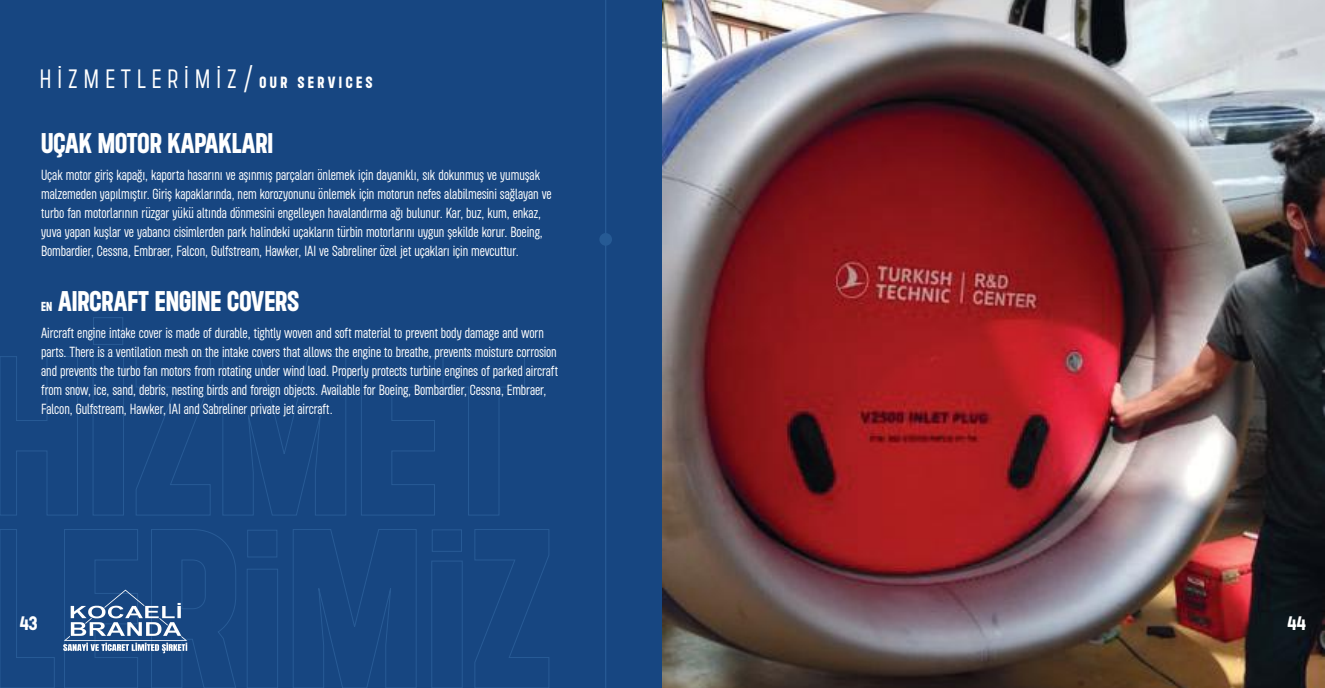
<style>
.page{position:relative;width:1325px;height:688px;background:#fff}
.page>*{position:absolute;margin:0;border:0;box-sizing:border-box;transform-origin:0 0}
.t1{font:700 30.62px "Roundkey";color:#fff}
.t2{font:300 28.61px "Roundkey";letter-spacing:.2em;color:#fff}
.t3{font:700 21px "Roundkey";color:#fff}
.t4{font:300 15.75px/18.9px "Roundkey";letter-spacing:-.01em;color:#fff}
.s1{font-weight:700;font-size:17.5px}
.s2{font-size:14px}
</style>
<div class="page">
<div style="left:0;top:0;width:662px;height:687px;background:#174681"></div>
<hr style="left:605px;top:0;width:1px;height:687px;background:#285b96">
<div style="left:599px;top:233px;width:13px;height:12px;background:#265a94;border-radius:50%"></div>
<svg style="left:0;top:356px;width:78px;height:159px"></svg>
<svg style="left:93px;top:317px;width:31px;height:198px"></svg>
<svg style="left:136px;top:356px;width:75px;height:159px"></svg>
<svg style="left:222px;top:356px;width:124px;height:159px"></svg>
<svg style="left:361px;top:356px;width:74px;height:159px"></svg>
<svg style="left:443px;top:356px;width:82px;height:159px"></svg>
<svg style="left:0;top:529px;width:55px;height:158px"></svg>
<svg style="left:247px;top:530px;width:31px;height:157px"></svg>
<svg style="left:293px;top:529px;width:124px;height:158px"></svg>
<svg style="left:431px;top:529px;width:32px;height:158px"></svg>
<svg style="left:474px;top:529px;width:75px;height:158px"></svg>
<img style="left:662px;top:0;width:662px;height:687px">
<svg style="left:63px;top:529px;width:173px;height:158px"></svg>
<h2 class="t2" style="left:40px;top:61px;width:334px">HİZMETLERİMİZ/ <span class="s1">OUR SERVICES</span></h2>
<h1 class="t1" style="left:41px;top:125px;width:234px">UÇAK MOTOR KAPAKLARI</h1>
<p class="t4" style="left:41px;top:165px;width:512px">Uçak motor giriş kapağı, kaporta hasarını ve aşınmış parçaları önlemek için dayanıklı, sık dokunmuş ve yumuşak malzemeden yapılmıştır. Giriş kapaklarında, nem korozyonunu önlemek için motorun nefes alabilmesini sağlayan ve turbo fan motorlarının rüzgar yükü altında dönmesini engelleyen havalandırma ağı bulunur. Kar, buz, kum, enkaz, yuva yapan kuşlar ve yabancı cisimlerden park halindeki uçakların türbin motorlarını uygun şekilde korur. Boeing, Bombardier, Cessna, Embraer, Falcon, Gulfstream, Hawker, IAI ve Sabreliner özel jet uçakları için mevcuttur.</p>
<h1 class="t1" style="left:41px;top:283px;width:259px"><span class="s2">EN</span> AIRCRAFT ENGINE COVERS</h1>
<p class="t4" style="left:41px;top:323px;width:518px">Aircraft engine intake cover is made of durable, tightly woven and soft material to prevent body damage and worn parts. There is a ventilation mesh on the intake covers that allows the engine to breathe, prevents moisture corrosion and prevents the turbo fan motors from rotating under wind load. Properly protects turbine engines of parked aircraft from snow, ice, sand, debris, nesting birds and foreign objects. Available for Boeing, Bombardier, Cessna, Embraer, Falcon, Gulfstream, Hawker, IAI and Sabreliner private jet aircraft.</p>
<h3 class="t3" style="left:20px;top:610px;width:19px">43</h3>
<h3 class="t3" style="left:1287px;top:610px;width:20px">44</h3>
</div>
